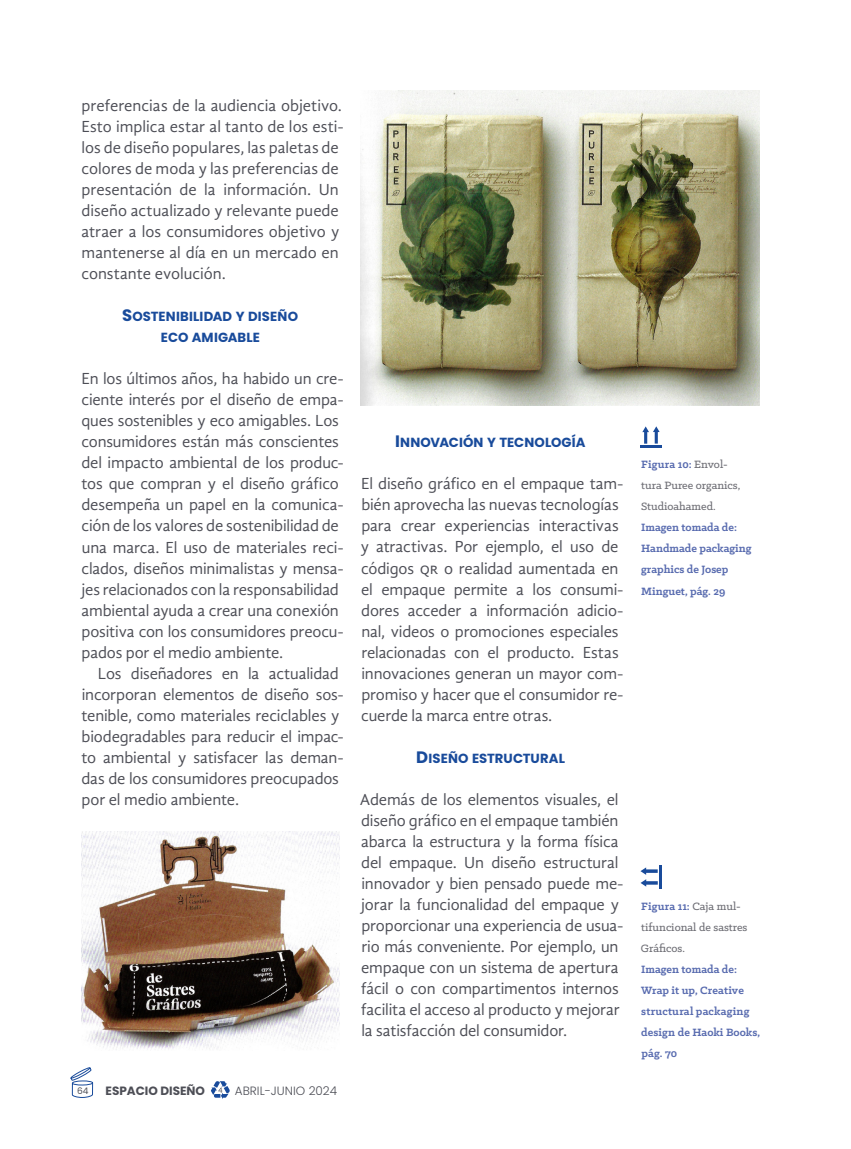
<style>
.page{position:relative;width:851px;height:1149px;background:#fff}
.page>*{position:absolute;margin:0;border:0;box-sizing:border-box;transform-origin:0 0}
.t1{font:16.5px/21px "Gandhi Sans";letter-spacing:-.01em;color:#4d4e56}
.t2{font:13.2px/21px "Poppins Bold SC800";color:#194b9b;text-align:center}
.t3{font:700 12px/21px "Klinic Slab";color:#586baf}
.t4{font:500 12px/21px "Klinic Slab";color:#6e6e75}
.t5{font:300 12px "Poppins";color:#4d4e56}
.t6{font:700 12px "Poppins";color:#4d4e56}
.t7{font:9px "Poppins";color:#4d4e56}
.s1{font-size:16.5px}
.s2{font-weight:700;color:#586baf}
</style>
<div class="page">
<svg style="left:70px;top:1067px;width:23px;height:30px"></svg>
<svg style="left:211px;top:1081px;width:18px;height:17px"></svg>
<svg style="left:642px;top:426px;width:17px;height:17px"></svg>
<hr style="left:640px;top:445px;width:21px;height:2px;background:#194b9b">
<svg style="left:640px;top:867px;width:17px;height:19px"></svg>
<hr style="left:659px;top:865px;width:2px;height:23px;background:#194b9b">
<img style="left:361px;top:90px;width:398px;height:315px">
<img style="left:81px;top:831px;width:258px;height:218px">
<p class="t1" style="left:81px;top:95px;width:263px">preferencias de la audiencia objetivo.<br>Esto implica estar al tanto de los esti&shy;los de diseño populares, las paletas de colores de moda y las preferencias de presentación de la información. Un diseño actualizado y relevante puede atraer a los consumidores objetivo y mantenerse al día en un mercado en constante evolución.</p>
<p class="t2" style="left:122px;top:306px;width:177px"><span class="s1">S</span>OSTENIBILIDAD Y DISEÑO<br>ECO AMIGABLE</p>
<p class="t1" style="left:81px;top:368px;width:263px">En los últimos años, ha habido un cre&shy;ciente interés por el diseño de empa&shy;ques sostenibles y eco amigables. Los consumidores están más conscientes del impacto ambiental de los produc&shy;tos que compran y el diseño gráfico desempeña un papel en la comunica&shy;ción de los valores de sostenibilidad de una marca. El uso de materiales reci&shy;clados, diseños minimalistas y mensa&shy;jes relacionados con la responsabilidad ambiental ayuda a crear una conexión positiva con los consumidores preocu&shy;pados por el medio ambiente.</p>
<p class="t1" style="left:81px;top:662px;width:263px;text-indent:17px">Los diseñadores en la actualidad incorporan elementos de diseño sos&shy;tenible, como materiales reciclables y biodegradables para reducir el impac&shy;to ambiental y satisfacer las deman&shy;das de los consumidores preocupados por el medio ambiente.</p>
<p class="t2" style="left:395px;top:432px;width:192px"><span class="s1">I</span>NNOVACIÓN Y TECNOLOGÍA</p>
<p class="t1" style="left:360px;top:473px;width:264px">El diseño gráfico en el empaque tam&shy;bién aprovecha las nuevas tecnologías para crear experiencias interactivas y atractivas. Por ejemplo, el uso de códigos qr o realidad aumentada en el empaque permite a los consumi&shy;dores acceder a información adicio&shy;nal, videos o promociones especiales relacionadas con el producto. Estas innovaciones generan un mayor com&shy;promiso y hacer que el consumidor re&shy;cuerde la marca entre otras.</p>
<p class="t2" style="left:416px;top:747px;width:150px"><span class="s1">D</span>ISEÑO ESTRUCTURAL</p>
<p class="t1" style="left:360px;top:788px;width:265px">Además de los elementos visuales, el diseño gráfico en el empaque también abarca la estructura y la forma física del empaque. Un diseño estructural innovador y bien pensado puede me&shy;jorar la funcionalidad del empaque y proporcionar una experiencia de usua&shy;rio más conveniente. Por ejemplo, un empaque con un sistema de apertura fácil o con compartimentos internos facilita el acceso al producto y mejorar la satisfacción del consumidor.</p>
<p class="t7" style="left:77px;top:1085px;width:13px">64</p>
<p class="t6" style="left:106px;top:1083px;width:101px">ESPACIO DISEÑO</p>
<p class="t5" style="left:235px;top:1083px;width:104px">ABRIL-JUNIO 2024</p>
<p class="t4" style="left:641px;top:453px;width:101px"><span class="s2">Figura 10:</span> Envol&shy;tura Puree organics,<br>Studioahamed.</p>
<p class="t3" style="left:641px;top:516px;width:112px">Imagen tomada de:<br>Handmade packaging graphics de Josep<br>Minguet, pág. 29</p>
<p class="t4" style="left:641px;top:894px;width:108px"><span class="s2">Figura 11:</span> Caja mul&shy;tifuncional de sastres<br>Gráficos.</p>
<p class="t3" style="left:641px;top:957px;width:120px">Imagen tomada de:<br>Wrap it up, Creative structural packaging design de Haoki Books, pág. 70</p>
</div>
